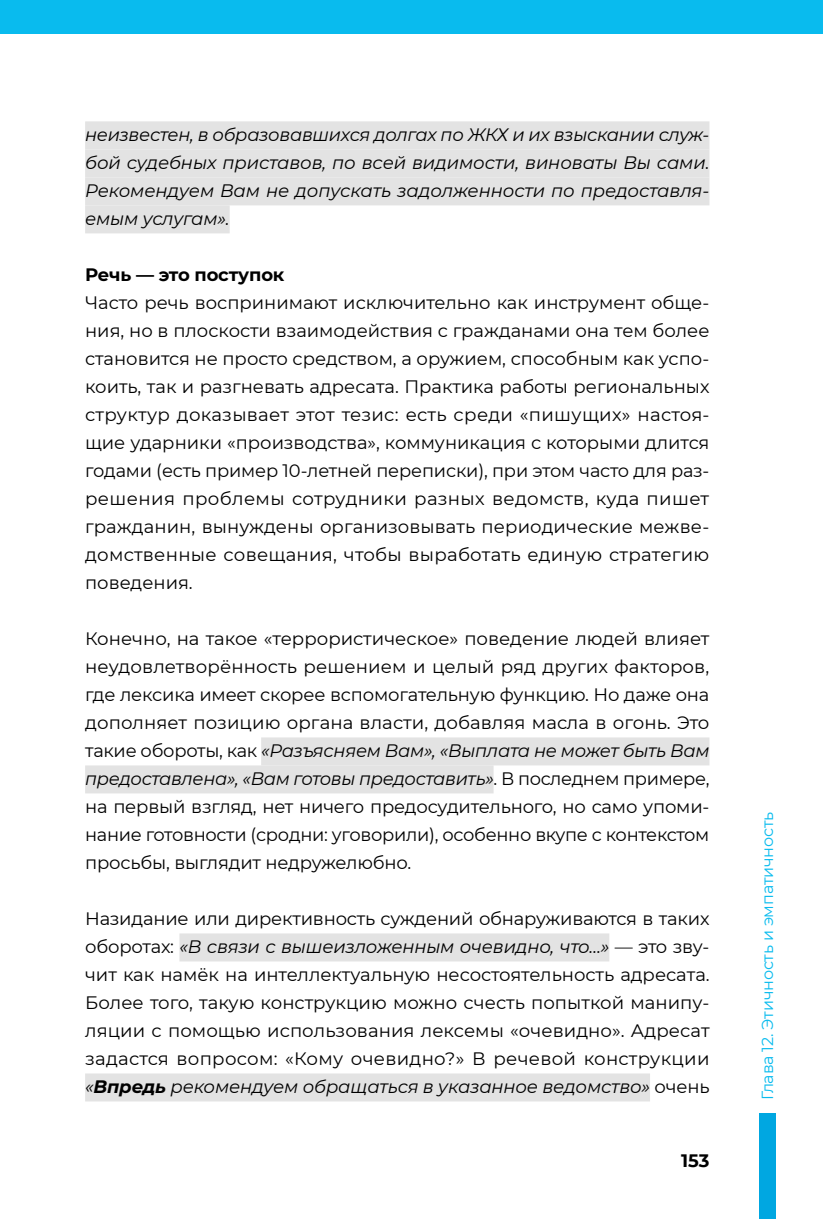
<style>
.page{position:relative;width:823px;height:1219px;background:#fff}
.page>*{position:absolute;margin:0;border:0;box-sizing:border-box;transform-origin:0 0}
.t1{font:18px/28px "Montserrat";letter-spacing:.005em;color:#000;text-align:justify}
.t2{font:italic 18px/28px "Montserrat";letter-spacing:-.005em;color:#000;text-align:justify}
.t3{font:700 18px "Montserrat";letter-spacing:-.01em;color:#000}
.t4{font:16px "Montserrat";letter-spacing:-.01em;color:#09bbee}
.s1{font-style:italic}
.s2{font-weight:700;font-style:italic}
</style>
<div class="page">
<div style="left:0;top:0;width:822px;height:34px;background:#09bbee"></div>
<div style="left:759px;top:1113px;width:16px;height:106px;background:#00a7e1"></div>
<div style="left:85px;top:121px;width:624px;height:28px;background:#e3e3e3"></div>
<div style="left:85px;top:149px;width:624px;height:28px;background:#e3e3e3"></div>
<div style="left:85px;top:177px;width:624px;height:28px;background:#e3e3e3"></div>
<div style="left:85px;top:205px;width:144px;height:28px;background:#e3e3e3"></div>
<div style="left:261px;top:737px;width:448px;height:28px;background:#e3e3e3"></div>
<div style="left:85px;top:765px;width:408px;height:28px;background:#e3e3e3"></div>
<div style="left:179px;top:933px;width:430px;height:28px;background:#e3e3e3"></div>
<div style="left:85px;top:1073px;width:564px;height:28px;background:#e3e3e3"></div>
<p class="t2" style="left:85px;top:120px;width:625px">неизвестен, в образовавшихся долгах по ЖКХ и их взыскании служ&shy;бой судебных приставов, по всей видимости, виноваты Вы сами.<br>Рекомендуем Вам не допускать задолженности по предоставля&shy;емым услугам».</p>
<p class="t3" style="left:85px;top:262px;width:201px">Речь — это поступок</p>
<p class="t1" style="left:85px;top:288px;width:625px">Часто речь воспринимают исключительно как инструмент обще&shy;ния, но в плоскости взаимодействия с гражданами она тем более становится не просто средством, а оружием, способным как успо&shy;коить, так и разгневать адресата. Практика работы региональных структур доказывает этот тезис: есть среди «пишущих» настоя&shy;щие ударники «производства», коммуникация с которыми длится годами (есть пример 10‑летней переписки), при этом часто для раз&shy;решения проблемы сотрудники разных ведомств, куда пишет гражданин, вынуждены организовывать периодические межве&shy;домственные совещания, чтобы выработать единую стратегию поведения.</p>
<p class="t1" style="left:85px;top:624px;width:625px">Конечно, на такое «террористическое» поведение людей влияет неудовлетворённость решением и целый ряд других факторов, где лексика имеет скорее вспомогательную функцию. Но даже она дополняет позицию органа власти, добавляя масла в огонь. Это такие обороты, как <span class="s1">«Разъясняем Вам», «Выплата не может быть Вам предоставлена», «Вам готовы предоставить»</span>. В последнем примере, на первый взгляд, нет ничего предосудительного, но само упоми&shy;нание готовности (сродни: уговорили), особенно вкупе с контекстом просьбы, выглядит недружелюбно.</p>
<p class="t1" style="left:85px;top:904px;width:625px">Назидание или директивность суждений обнаруживаются в таких оборотах: <span class="s1">«В связи с вышеизложенным очевидно, что…»</span> — это зву&shy;чит как намёк на интеллектуальную несостоятельность адресата.<br>Более того, такую конструкцию можно счесть попыткой манипу&shy;ляции с помощью использования лексемы «очевидно». Адресат задастся вопросом: «Кому очевидно?» В речевой конструкции <span class="s1">«</span><span class="s2">Впредь</span> <span class="s1">рекомендуем обращаться в указанное ведомство»</span> очень</p>
<p class="t3" style="left:680px;top:1147px;width:30px">153</p>
<p class="t4" style="left:755px;top:1100px;width:290px;rotate:-90deg">Глава 12. Этичность и эмпатичность</p>
</div>
